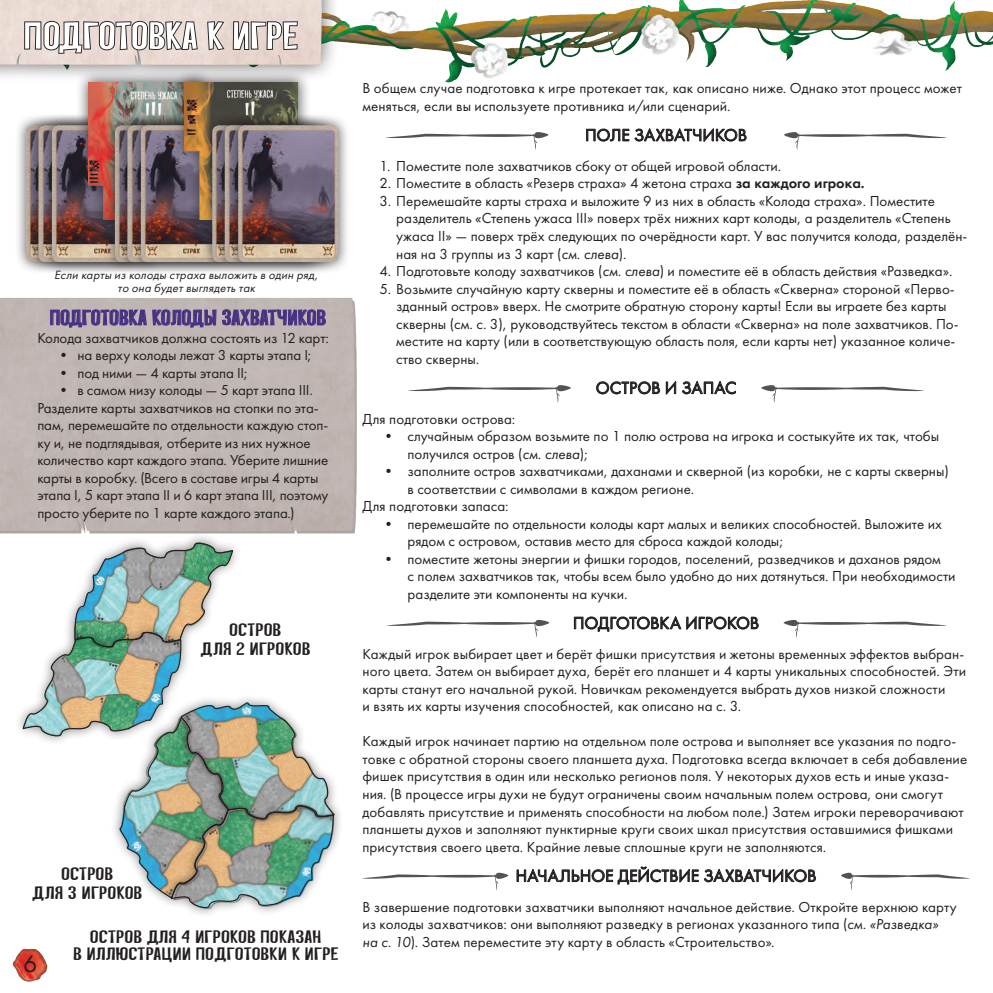
<style>
.page{position:relative;width:993px;height:993px;background:#fff}
.page>*{position:absolute;margin:0;border:0;box-sizing:border-box;transform-origin:0 0}
.t1{font:38.25px "Vanishing Boy BTNRUSBYLYAJKA";color:#fff;scale:1.33 1}
.t2{font:25px "Futura New";color:#231f20}
.header_SIDEBAR_PURP{font:21.38px "Vanishing Boy BTNRUSBYLYAJKA";color:#473182;scale:1.33 1}
.header_EXAMPLES{font:18px/18.8px "Vanishing Boy BTNRUSBYLYAJKA";color:#231f20;text-align:center;scale:1.44 1}
.t3{font:17.5px "Futura New";letter-spacing:-.005em;color:#231f20}
.t4{font:15px/17.5px "Futura New";color:#231f20}
.t5{font:italic 12.5px/12.5px "Futura New";color:#231f20;text-align:center}
.s1{font-family:"Futura New Demi"}
.s2{font-style:italic}
</style>
<div class="page">
<img style="left:0;top:0;width:992px;height:891px">
<div style="left:0;top:0;width:340px;height:83px;background:#231f20;opacity:.75"></div>
<img style="left:0;top:0;width:321px;height:65px">
<svg style="left:585px;top:126px;width:161px;height:18px"></svg>
<svg style="left:595px;top:379px;width:141px;height:17px"></svg>
<svg style="left:573px;top:614px;width:186px;height:18px"></svg>
<svg style="left:516px;top:865px;width:300px;height:19px"></svg>
<div style="left:14px;top:113px;width:124px;height:160px;background:#231f20;opacity:.75"></div>
<div style="left:26px;top:113px;width:125px;height:160px;background:#231f20;opacity:.75"></div>
<div style="left:40px;top:113px;width:124px;height:160px;background:#231f20;opacity:.75"></div>
<img style="left:52px;top:176px;width:51px;height:86px">
<div style="left:0;top:297px;width:354px;height:234px;background:#c0b6b3"></div>
<svg style="left:782px;top:132px;width:164px;height:18px"></svg>
<svg style="left:782px;top:619px;width:163px;height:18px"></svg>
<svg style="left:839px;top:872px;width:130px;height:18px"></svg>
<svg style="left:759px;top:385px;width:164px;height:17px"></svg>
<svg style="left:386px;top:132px;width:163px;height:18px"></svg>
<svg style="left:386px;top:619px;width:164px;height:18px"></svg>
<svg style="left:362px;top:872px;width:147px;height:18px"></svg>
<svg style="left:408px;top:385px;width:164px;height:17px"></svg>
<div style="left:63px;top:531px;width:179px;height:127px;background:#231f20;opacity:.75"></div>
<img style="left:69px;top:536px;width:169px;height:5px">
<div style="left:13px;top:621px;width:179px;height:125px;background:#fff"></div>
<img style="left:189px;top:868px;width:150px;height:46px">
<img style="left:335px;top:663px;width:13px;height:205px">
<img style="left:12px;top:948px;width:36px;height:34px">
<div style="left:75px;top:69px;width:140px;height:163px;background:#231f20;opacity:.75"></div>
<img style="left:88px;top:176px;width:15px;height:44px">
<svg style="left:22px;top:541px;width:313px;height:368px"></svg>
<div style="left:103px;top:113px;width:124px;height:160px;background:#231f20;opacity:.75"></div>
<div style="left:115px;top:113px;width:124px;height:160px;background:#231f20;opacity:.75"></div>
<div style="left:129px;top:113px;width:124px;height:160px;background:#231f20;opacity:.75"></div>
<img style="left:141px;top:176px;width:59px;height:86px">
<div style="left:172px;top:69px;width:139px;height:163px;background:#231f20;opacity:.75"></div>
<img style="left:184px;top:82px;width:114px;height:138px">
<div style="left:200px;top:113px;width:124px;height:160px;background:#231f20;opacity:.75"></div>
<div style="left:213px;top:113px;width:124px;height:160px;background:#231f20;opacity:.75"></div>
<div style="left:226px;top:113px;width:124px;height:160px;background:#231f20;opacity:.75"></div>
<img style="left:238px;top:125px;width:100px;height:137px">
<img style="left:23px;top:0;width:176px;height:176px">
<svg style="left:206px;top:20px;width:20px;height:31px"></svg>
<svg style="left:232px;top:20px;width:67px;height:32px"></svg>
<svg style="left:50px;top:309px;width:166px;height:18px"></svg>
<svg style="left:222px;top:309px;width:104px;height:17px"></svg>
<p class="t1" style="left:24px;top:16px;width:207px">Подготовка к игре</p>
<p class="t5" style="left:54px;top:269px;width:268px">Если карты из колоды страха выложить в один ряд, то она будетвыглядеть так</p>
<p class="header_SIDEBAR_PURP" style="left:50px;top:306px;width:209px">Подготовка колоды захватчикоb</p>
<p class="t4" style="left:37px;top:328px;width:293px">Колода захватчиков должна состоять из 12 карт:</p>
<p class="t4" style="left:56px;top:346px;width:257px">• на верху колоды лежат 3 карты этапа I;</p>
<p class="t4" style="left:56px;top:363px;width:193px">• под ними — 4 карты этапа II;</p>
<p class="t4" style="left:56px;top:381px;width:258px">• в самом низу колоды — 5 карт этапа III.</p>
<p class="t4" style="left:37px;top:398px;width:292px">Разделите карты захватчиков на стопки по эта&shy;пам, перемешайте по отдельности каждую стоп&shy;ку и, не подглядывая, отберите из них нужное количество карт каждого этапа. Уберите лишние карты в коробку. (Всего в составе игры 4 карты этапа I, 5 карт этапа II и 6 карт этапа III, поэтому просто уберите по 1 карте каждого этапа.)</p>
<p class="header_EXAMPLES" style="left:200px;top:621px;width:78px">Остров<br>для 2 игроков</p>
<p class="header_EXAMPLES" style="left:32px;top:864px;width:78px">Остров<br>для 3 игроков</p>
<p class="header_EXAMPLES" style="left:73px;top:927px;width:186px;line-height:17.5px">Остров для 4 игроков показан<br>в иллюстрации подготовки к игре</p>
<p class="t2" style="left:23px;top:948px;width:16px">6</p>
<p class="t4" style="left:362px;top:79px;width:600px">В общем случае подготовка к игре протекает так, как описано ниже. Однако этот процесс может меняться, если вы используете противника и/или сценарий.</p>
<p class="t3" style="left:585px;top:125px;width:163px">ПОЛЕ ЗАХВАТЧИКОВ</p>
<p class="t4" style="left:379px;top:157px;width:403px">1. Поместите поле захватчиков сбоку от общей игровой области.</p>
<p class="t4" style="left:379px;top:174px;width:486px">2. Поместите в область «Резерв страха» 4 жетона страха <span class="s1">за каждого игрока.</span></p>
<p class="t4" style="left:396px;top:192px;width:572px;text-indent:-17px">3. Перемешайте карты страха и выложите 9 из них в область «Колода страха». Поместите разделитель «Степень ужаса III» поверх трёх нижних карт колоды, а разделитель «Степень ужаса II» — поверх трёх следующих по очерёдности карт. У вас получится колода, разделён&shy;ная на 3 группы из 3 карт (<span class="s2">см. слева</span>).</p>
<p class="t4" style="left:379px;top:262px;width:574px">4. Подготовьте колоду захватчиков (<span class="s2">см. слева</span>) и поместите её в область действия «Разведка».</p>
<p class="t4" style="left:396px;top:279px;width:563px;text-indent:-17px">5. Возьмите случайную карту скверны и поместите её в область «Скверна» стороной «Перво&shy;зданный остров» вверх. Не смотрите обратную сторону карты! Если вы играете без карты скверны (см. с. 3), руководствуйтесь текстом в области «Скверна» на поле захватчиков. По&shy;местите на карту (или в соответствующую область поля, если карты нет) указанное количе&shy;ство скверны.</p>
<p class="t3" style="left:595px;top:377px;width:142px">ОСТРОВ И ЗАПАС</p>
<p class="t4" style="left:362px;top:409px;width:154px">Для подготовки острова:</p>
<p class="t4" style="left:407px;top:427px;width:533px;text-indent:-26px">• случайным образом возьмите по 1 полю острова на игрока и состыкуйте их так, чтобы получился остров (<span class="s2">см. слева</span>);</p>
<p class="t4" style="left:407px;top:462px;width:542px;text-indent:-26px">• заполните остров захватчиками, даханами и скверной (из коробки, не с карты скверны) в соответствии с символами в каждом регионе.</p>
<p class="t4" style="left:362px;top:497px;width:148px">Для подготовки запаса:</p>
<p class="t4" style="left:407px;top:514px;width:535px;text-indent:-26px">• перемешайте по отдельности колоды карт малых и великих способностей. Выложите их рядом с островом, оставив место для сброса каждой колоды;</p>
<p class="t4" style="left:407px;top:549px;width:549px;text-indent:-26px">• поместите жетоны энергии и фишки городов, поселений, разведчиков и даханов рядом<br>с полем захватчиков так, чтобы всем было удобно до них дотянуться. При необходимости разделите эти компоненты на кучки.</p>
<p class="t3" style="left:572px;top:612px;width:187px">ПОДГОТОВКА ИГРОКОВ</p>
<p class="t4" style="left:362px;top:644px;width:605px">Каждый игрок выбирает цвет и берёт фишки присутствия и жетоны временных эффектов выбран&shy;ного цвета. Затем он выбирает духа, берёт его планшет и 4 карты уникальных способностей. Эти карты станут его начальной рукой. Новичкам рекомендуется выбрать духов низкой сложности<br>и взять их карты изучения способностей, как описано на с. 3.</p>
<p class="t4" style="left:362px;top:732px;width:606px">Каждый игрок начинает партию на отдельном поле острова и выполняет все указания по подго&shy;товке с обратной стороны своего планшета духа. Подготовка всегда включает в себя добавление фишек присутствия в один или несколько регионов поля. У некоторых духов есть и иные указа&shy;ния. (В процессе игры духи не будут ограничены своим начальным полем острова, они смогут добавлять присутствие и применять способности на любом поле.) Затем игроки переворачивают планшеты духов и заполняют пунктирные круги своих шкал присутствия оставшимися фишками присутствия своего цвета. Крайние левые сплошные круги не заполняются.</p>
<p class="t3" style="left:515px;top:865px;width:302px">НАЧАЛЬНОЕ ДЕЙСТВИЕ ЗАХВАТЧИКОВ</p>
<p class="t4" style="left:362px;top:897px;width:595px">В завершение подготовки захватчики выполняют начальное действие. Откройте верхнюю карту из колоды захватчиков: они выполняют разведку в регионах указанного типа (<span class="s2">см. «Разведка» на с. 10</span>). Затем переместите эту карту в область «Строительство».</p>
</div>
